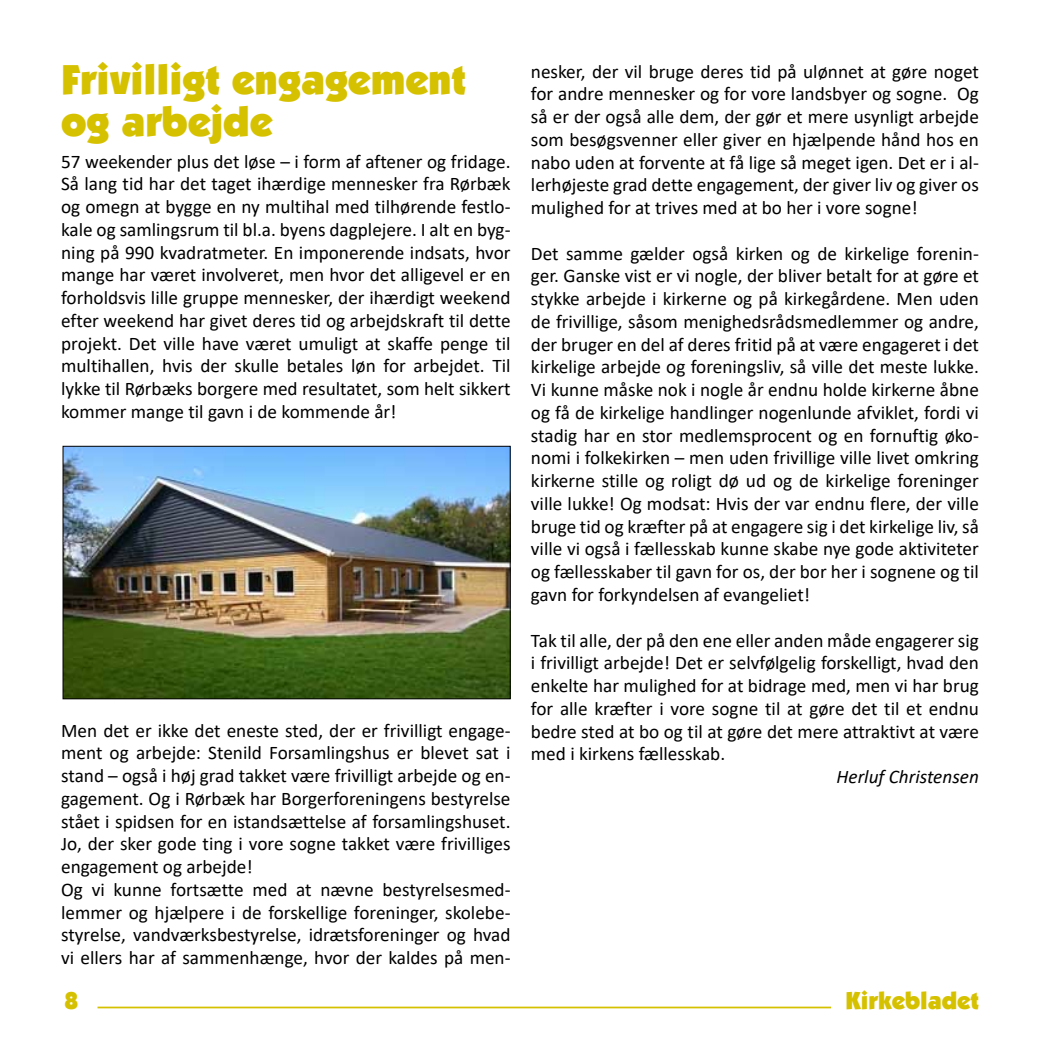
<style>
.page{position:relative;width:1042px;height:1042px;background:#fff}
.page>*{position:absolute;margin:0;border:0;box-sizing:border-box;transform-origin:0 0}
.t1{font:900 42px/42px "Kabel IT Cby BT";color:#d6c100}
.t2{font:900 24.5px "Kabel IT Cby BT";color:#d6c100}
.t3{font:19.25px/22.8px "Calibri";color:#000;text-align:justify}
.t4{font:italic 19.25px "Calibri";color:#000}
</style>
<div class="page">
<hr style="left:97px;top:1006px;width:734px;height:2px;background:#d6c100">
<img style="left:65px;top:448px;width:444px;height:249px">
<div style="left:63px;top:446px;width:448px;height:253px;border:1px solid #000"></div>
<h1 class="t1" style="left:61px;top:58px;width:406px">Frivilligt engagement og arbejde</h1>
<p class="t3" style="left:61px;top:149px;width:451px">57 weekender plus det løse – i form af aftener og fridage.<br>Så lang tid har det taget ihærdige mennesker fra Rørbæk og omegn at bygge en ny multihal med tilhørende festlo&shy;kale og samlingsrum til bl.a. byens dagplejere. I alt en byg&shy;ning på 990 kvadratmeter. En imponerende indsats, hvor mange har været involveret, men hvor det alligevel er en forholdsvis lille gruppe mennesker, der ihærdigt weekend efter weekend har givet deres tid og arbejdskraft til dette projekt. Det ville have været umuligt at skaffe penge til multihallen, hvis der skulle betales løn for arbejdet. Til lykke til Rørbæks borgere med resultatet, som helt sikkert kommer mange til gavn i de kommende år!</p>
<p class="t3" style="left:61px;top:718px;width:451px;text-align:left">Men det er ikke det eneste sted, der er frivilligt engage&shy;ment og arbejde: Stenild Forsamlingshus er blevet sat i stand – også i høj grad takket være frivilligt arbejde og en&shy;gagement. Og i Rørbæk har Borgerforeningens bestyrelse stået i spidsen for en istandsættelse af forsamlingshuset.<br>Jo, der sker gode ting i vore sogne takket være frivilliges engagement og arbejde!<br>Og vi kunne fortsætte med at nævne bestyrelsesmed&shy;lemmer og hjælpere i de forskellige foreninger, skolebe&shy;styrelse, vandværksbestyrelse, idrætsforeninger og hvad vi ellers har af sammenhænge, hvor der kaldes på men-</p>
<p class="t3" style="left:531px;top:59px;width:449px">nesker, der vil bruge deres tid på ulønnet at gøre noget for andre mennesker og for vore landsbyer og sogne. Og så er der også alle dem, der gør et mere usynligt arbejde som besøgsvenner eller giver en hjælpende hånd hos en nabo uden at forvente at få lige så meget igen. Det er i al&shy;lerhøjeste grad dette engagement, der giver liv og giver os mulighed for at trives med at bo her i vore sogne!</p>
<p class="t3" style="left:531px;top:241px;width:449px">Det samme gælder også kirken og de kirkelige forenin&shy;ger. Ganske vist er vi nogle, der bliver betalt for at gøre et stykke arbejde i kirkerne og på kirkegårdene. Men uden de frivillige, såsom menighedsrådsmedlemmer og andre, der bruger en del af deres fritid på at være engageret i det kirkelige arbejde og foreningsliv, så ville det meste lukke.<br>Vi kunne måske nok i nogle år endnu holde kirkerne åbne og få de kirkelige handlinger nogenlunde afviklet, fordi vi stadig har en stor medlemsprocent og en fornuftig øko&shy;nomi i folkekirken – men uden frivillige ville livet omkring kirkerne stille og roligt dø ud og de kirkelige foreninger ville lukke! Og modsat: Hvis der var endnu flere, der ville bruge tid og kræfter på at engagere sig i det kirkelige liv, så ville vi også i fællesskab kunne skabe nye gode aktiviteter og fællesskaber til gavn for os, der bor her i sognene og til gavn for forkyndelsen af evangeliet!</p>
<p class="t3" style="left:531px;top:628px;width:449px">Tak til alle, der på den ene eller anden måde engagerer sig i frivilligt arbejde! Det er selvfølgelig forskelligt, hvad den enkelte har mulighed for at bidrage med, men vi har brug for alle kræfter i vore sogne til at gøre det til et endnu bedre sted at bo og til at gøre det mere attraktivt at være med i kirkens fællesskab.</p>
<p class="t4" style="left:836px;top:763px;width:144px">Herluf Christensen</p>
<p class="t2" style="left:64px;top:985px;width:15px">8</p>
<p class="t2" style="left:845px;top:985px;width:135px">Kirkebladet</p>
</div>
